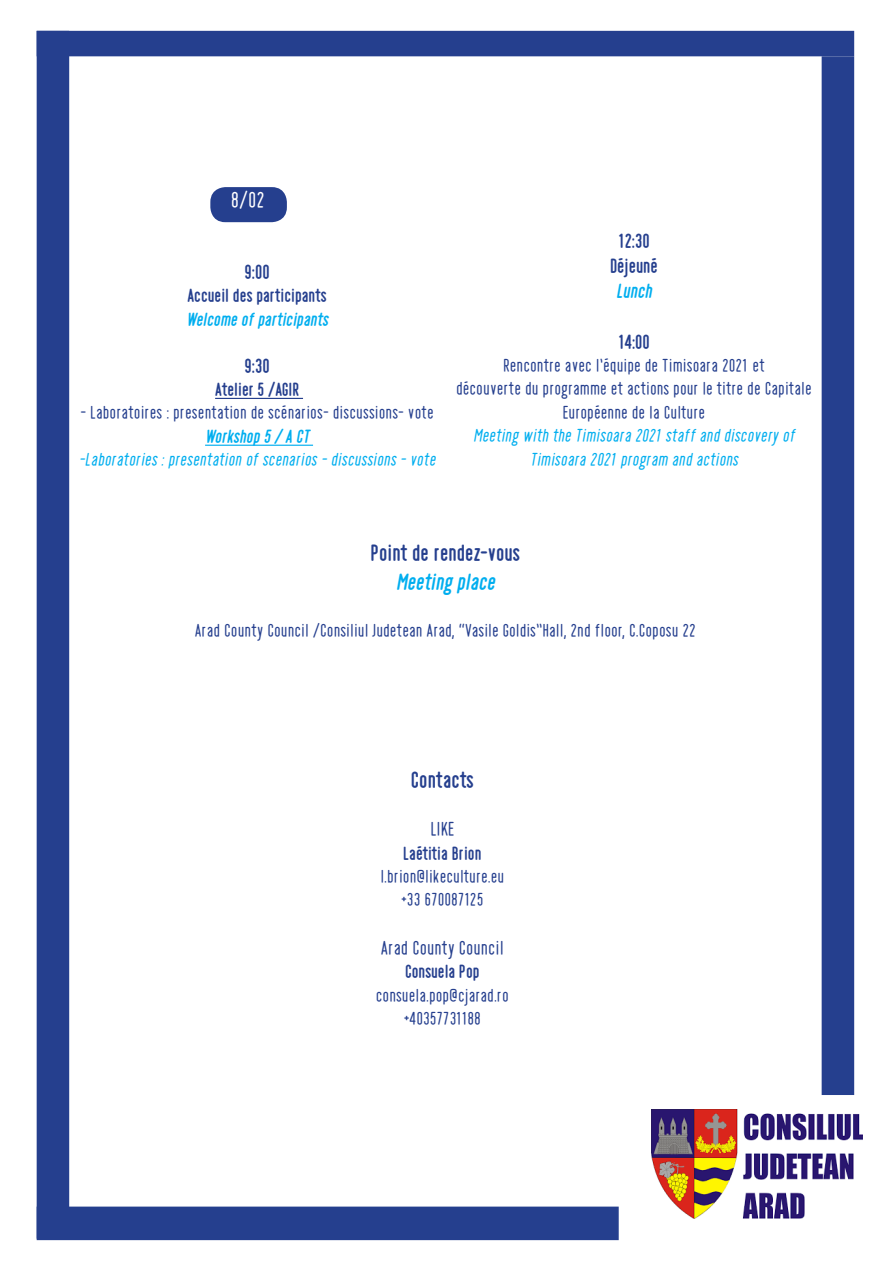
<style>
.page{position:relative;width:893px;height:1263px;background:#fff}
.page>*{position:absolute;margin:0;border:0;box-sizing:border-box;transform-origin:0 0}
.t1{font:700 24px "Playtime";color:#253f8e}
.t2{font:italic 700 24px "Playtime";color:#00aeef}
.t3{font:24px "Playtime";color:#fff}
.t4{font:700 21px "Playtime";color:#253f8e}
.t5{font:21px "Playtime";color:#253f8e}
.t6{font:italic 700 21px "Playtime";color:#00aeef}
.t7{font:19.5px/23.4px "Playtime";color:#253f8e;text-align:center}
.t8{font:italic 19.5px/23.4px "Playtime";color:#00aeef;text-align:center}
.t9{font:700 19.5px "Playtime";color:#253f8e}
.t10{font:italic 700 19.5px "Playtime";color:#00aeef}
</style>
<div class="page">
<div style="left:822px;top:56px;width:32px;height:1039px;background:#253f8e"></div>
<div style="left:37px;top:31px;width:32px;height:1207px;background:#253f8e"></div>
<div style="left:37px;top:1206px;width:582px;height:34px;background:#253f8e;border:2px solid #253f8e"></div>
<div style="left:37px;top:31px;width:817px;height:25px;background:#253f8e"></div>
<hr style="left:215px;top:398px;width:88px;height:1px;background:#253f8e">
<hr style="left:205px;top:445px;width:108px;height:1px;background:#00aeef">
<img style="left:651px;top:1110px;width:211px;height:108px">
<div style="left:210px;top:187px;width:77px;height:35px;background:#253f8e;border-radius:15px"></div>
<p class="t3" style="left:231px;top:186px;width:35px">8/02</p>
<p class="t4" style="left:245px;top:260px;width:26px">9:00</p>
<p class="t9" style="left:188px;top:285px;width:141px">Accueil des participants</p>
<p class="t10" style="left:186px;top:308px;width:147px">Welcomeofparticipants</p>
<p class="t4" style="left:245px;top:353px;width:27px">9:30</p>
<p class="t9" style="left:215px;top:378px;width:86px">Atelier 5 /AGIR</p>
<p class="t7" style="left:80px;top:401px;width:355px">- Laboratoires : presentation de scénarios- discussions- vote</p>
<p class="t10" style="left:205px;top:425px;width:109px">Workshop5/ ACT</p>
<p class="t8" style="left:79px;top:448px;width:362px">-Laboratories:presentationofscenarios-discussions-vote</p>
<p class="t4" style="left:618px;top:229px;width:33px">12:30</p>
<p class="t4" style="left:610px;top:254px;width:49px">Déjeuné</p>
<p class="t6" style="left:616px;top:279px;width:42px">Lunch</p>
<p class="t4" style="left:618px;top:329px;width:33px">14:00</p>
<p class="t7" style="left:503px;top:353px;width:263px">Rencontre avec l’équipe de Timisoara 2021 et</p>
<p class="t7" style="left:456px;top:377px;width:357px">découverte du programme et actions pour le titre de Capitale<br>Européenne de la Culture</p>
<p class="t8" style="left:473px;top:424px;width:327px">MeetingwiththeTimisoara2021staffanddiscoveryof<br>Timisoara2021program andactions</p>
<p class="t1" style="left:371px;top:539px;width:151px">Point de rendez-vous</p>
<p class="t2" style="left:396px;top:568px;width:105px">Meetingplace</p>
<p class="t7" style="left:195px;top:618px;width:503px">Arad County Council /Consiliul Judetean Arad, “Vasile Goldis”Hall, 2nd floor, C.Coposu 22</p>
<p class="t1" style="left:411px;top:766px;width:64px">Contacts</p>
<p class="t5" style="left:430px;top:817px;width:25px">LIKE</p>
<p class="t9" style="left:403px;top:842px;width:80px">Laétitia Brion</p>
<p class="t7" style="left:380px;top:864px;width:125px">l.brion@likeculture.eu</p>
<p class="t7" style="left:401px;top:888px;width:84px">+33 670087125</p>
<p class="t5" style="left:381px;top:936px;width:124px">Arad County Council</p>
<p class="t9" style="left:405px;top:960px;width:76px">Consuela Pop</p>
<p class="t7" style="left:376px;top:983px;width:135px">consuela.pop@cjarad.ro</p>
<p class="t7" style="left:404px;top:1006px;width:79px">+40357731188</p>
</div>
